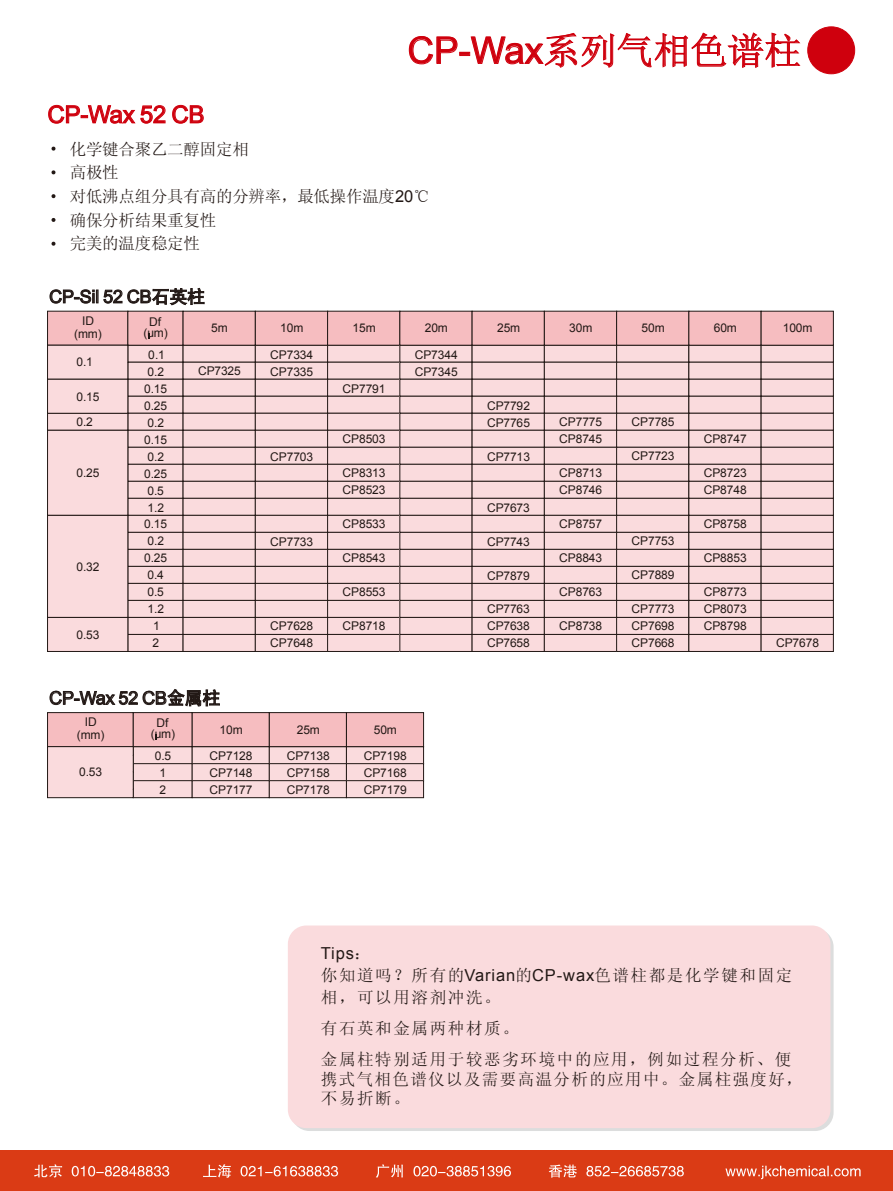
<style>
.page{position:relative;width:893px;height:1191px;background:#fff}
.page>*{position:absolute;margin:0;border:0;box-sizing:border-box;transform-origin:0 0}
.t1{font:36.75px "Sim Sun";color:#cf000d}
.t2{font:24px "Arial";letter-spacing:-.01em;color:#cf000d}
.t3{font:18px "Arial";letter-spacing:-.01em;color:#221815}
.t4{font:16.5px/21.6px "Sim Sun";letter-spacing:.085em;color:#221815}
.t5{font:16.5px/23.7px "Sim Sun";letter-spacing:-.015em;color:#221815}
.t6{font:12px/17px "Arial";color:#221815}
.s1{font-family:"Arial"}
.s2{font-family:"Sim Hei"}
</style>
<div class="page">
<div style="left:291px;top:928px;width:543px;height:203px;background:#dcdddd;border-radius:18px"></div>
<div style="left:288px;top:925px;width:542px;height:203px;background:#fadbdd;border-radius:18px"></div>
<svg style="left:409px;top:36px;width:49px;height:29px"></svg>
<div style="left:459px;top:52px;width:11px;height:4px;border:1px solid #cf000d"></div>
<svg style="left:470px;top:32px;width:331px;height:36px"></svg>
<svg style="left:48px;top:104px;width:117px;height:19px"></svg>
<svg style="left:172px;top:105px;width:32px;height:18px"></svg>
<svg style="left:52px;top:147px;width:3px;height:4px"></svg>
<svg style="left:52px;top:170px;width:3px;height:4px"></svg>
<svg style="left:52px;top:194px;width:3px;height:4px"></svg>
<svg style="left:52px;top:218px;width:3px;height:4px"></svg>
<svg style="left:52px;top:242px;width:3px;height:4px"></svg>
<svg style="left:47px;top:288px;width:787px;height:364px;background:#e9cbcc"></svg>
<svg style="left:47px;top:689px;width:377px;height:109px"></svg>
<div style="left:808px;top:27px;width:47px;height:47px;background:#cf000d;border-radius:50%"></div>
<div style="left:807px;top:26px;width:48px;height:48px;border:1px solid #cf000d;border-radius:50%"></div>
<div style="left:0;top:1150px;width:893px;height:41px;background:#da3b15"></div>
<svg style="left:34px;top:1164px;width:827px;height:15px"></svg>
<p class="t1" style="left:408px;top:32px;width:395px"><span class="s1">CP-Wax</span>系列气相色谱柱</p>
<p class="t2" style="left:47px;top:99px;width:159px">CP-Wax 52 CB</p>
<p class="t5" style="left:70px;top:138px;width:362px">化学键合聚乙二醇固定相<br>高极性<br>对低沸点组分具有高的分辨率，最低操作温度<span class="s1">20</span>℃确保分析结果重复性</p>
<p class="t5" style="left:70px;top:231px;width:132px">完美的温度稳定性</p>
<p class="t3" style="left:49px;top:285px;width:157px">CP-Sil 52 CB<span class="s2">石英柱</span></p>
<p class="t6" style="left:211px;top:320px;width:18px">5m</p>
<p class="t6" style="left:280px;top:320px;width:25px">10m</p>
<p class="t6" style="left:353px;top:320px;width:25px">15m</p>
<p class="t6" style="left:425px;top:320px;width:25px">20m</p>
<p class="t6" style="left:497px;top:320px;width:25px">25m</p>
<p class="t6" style="left:569px;top:320px;width:25px">30m</p>
<p class="t6" style="left:642px;top:320px;width:25px">50m</p>
<p class="t6" style="left:714px;top:320px;width:25px">60m</p>
<p class="t6" style="left:783px;top:320px;width:31px">100m</p>
<p class="t6" style="left:76px;top:354px;width:18px">0.1</p>
<p class="t6" style="left:76px;top:384px;width:25px;line-height:25.5px">0.15<br>0.2</p>
<p class="t6" style="left:74px;top:314px;width:29px;line-height:13px;text-align:center">ID (mm)</p>
<p class="t6" style="left:143px;top:316px;width:26px;line-height:10.9px;text-align:center">Df (um)</p>
<p class="t6" style="left:144px;top:346px;width:25px;text-align:center">0.1<br>0.2<br>0.15<br>0.25<br>0.2<br>0.15<br>0.2<br>0.25<br>0.5<br>1.2<br>0.15<br>0.2<br>0.25<br>0.4<br>0.5<br>1.2<br>1<br>2</p>
<p class="t6" style="left:270px;top:346px;width:44px">CP7334<br>CP7335</p>
<p class="t6" style="left:415px;top:346px;width:44px">CP7344<br>CP7345</p>
<p class="t6" style="left:198px;top:362px;width:44px">CP7325</p>
<p class="t6" style="left:343px;top:380px;width:44px">CP7791</p>
<p class="t6" style="left:487px;top:397px;width:44px">CP7792<br>CP7765</p>
<p class="t6" style="left:487px;top:448px;width:44px">CP7713</p>
<p class="t6" style="left:559px;top:414px;width:44px">CP7775<br>CP8745</p>
<p class="t6" style="left:559px;top:465px;width:44px">CP8713<br>CP8746</p>
<p class="t6" style="left:559px;top:516px;width:44px">CP8757</p>
<p class="t6" style="left:559px;top:550px;width:44px">CP8843</p>
<p class="t6" style="left:559px;top:583px;width:44px">CP8763</p>
<p class="t6" style="left:559px;top:617px;width:44px">CP8738</p>
<p class="t6" style="left:631px;top:414px;width:44px">CP7785</p>
<p class="t6" style="left:631px;top:448px;width:44px">CP7723</p>
<p class="t6" style="left:343px;top:431px;width:44px">CP8503</p>
<p class="t6" style="left:343px;top:465px;width:44px">CP8313<br>CP8523</p>
<p class="t6" style="left:343px;top:516px;width:44px">CP8533</p>
<p class="t6" style="left:343px;top:550px;width:44px">CP8543</p>
<p class="t6" style="left:343px;top:583px;width:44px">CP8553</p>
<p class="t6" style="left:343px;top:617px;width:44px">CP8718</p>
<p class="t6" style="left:704px;top:431px;width:44px">CP8747</p>
<p class="t6" style="left:704px;top:465px;width:44px">CP8723<br>CP8748</p>
<p class="t6" style="left:704px;top:516px;width:44px">CP8758</p>
<p class="t6" style="left:704px;top:550px;width:44px">CP8853</p>
<p class="t6" style="left:704px;top:583px;width:44px;text-align:justify">CP8773<br>CP8073<br>CP8798</p>
<p class="t6" style="left:270px;top:448px;width:44px">CP7703</p>
<p class="t6" style="left:76px;top:464px;width:25px">0.25</p>
<p class="t6" style="left:487px;top:499px;width:44px">CP7673</p>
<p class="t6" style="left:487px;top:533px;width:44px">CP7743</p>
<p class="t6" style="left:487px;top:567px;width:44px">CP7879</p>
<p class="t6" style="left:487px;top:601px;width:44px;text-align:justify">CP7763<br>CP7638<br>CP7658</p>
<p class="t6" style="left:631px;top:533px;width:44px">CP7753</p>
<p class="t6" style="left:631px;top:566px;width:44px">CP7889</p>
<p class="t6" style="left:631px;top:600px;width:44px;text-align:justify">CP7773<br>CP7698<br>CP7668</p>
<p class="t6" style="left:270px;top:533px;width:44px">CP7733</p>
<p class="t6" style="left:76px;top:558px;width:25px">0.32</p>
<p class="t6" style="left:270px;top:618px;width:44px">CP7628<br>CP7648</p>
<p class="t6" style="left:76px;top:626px;width:25px">0.53</p>
<p class="t6" style="left:776px;top:634px;width:44px">CP7678</p>
<p class="t3" style="left:49px;top:686px;width:173px">CP-Wax 52 CB<span class="s2">金属柱</span></p>
<p class="t6" style="left:77px;top:715px;width:29px;line-height:13px;text-align:center">ID (mm)</p>
<p class="t6" style="left:79px;top:764px;width:25px">0.53</p>
<p class="t6" style="left:151px;top:717px;width:26px;line-height:10.9px;text-align:center">Df (um)</p>
<p class="t6" style="left:220px;top:721px;width:25px">10m</p>
<p class="t6" style="left:297px;top:721px;width:25px">25m</p>
<p class="t6" style="left:374px;top:721px;width:25px">50m</p>
<p class="t6" style="left:155px;top:747px;width:18px;text-align:center">0.5<br>1<br>2</p>
<p class="t6" style="left:210px;top:747px;width:44px;text-align:justify">CP7128<br>CP7148<br>CP7177</p>
<p class="t6" style="left:287px;top:747px;width:44px;text-align:justify">CP7138<br>CP7158<br>CP7178</p>
<p class="t6" style="left:364px;top:747px;width:44px;text-align:justify">CP7198<br>CP7168<br>CP7179</p>
<p class="t4" style="left:321px;top:942px;width:473px"><span class="s1">Tips</span>：<br>你知道吗？所有的<span class="s1">Varian</span>的<span class="s1">CP-wax</span>色谱柱都是化学键和固定相，可以用溶剂冲洗。</p>
<p class="t4" style="left:321px;top:1012px;width:472px;line-height:31px">有石英和金属两种材质。<br>金属柱特别适用于较恶劣环境中的应用，例如过程分析、便</p>
<p class="t4" style="left:321px;top:1068px;width:483px;line-height:19.8px">携式气相色谱仪以及需要高温分析的应用中。金属柱强度好，不易折断。</p>
</div>
